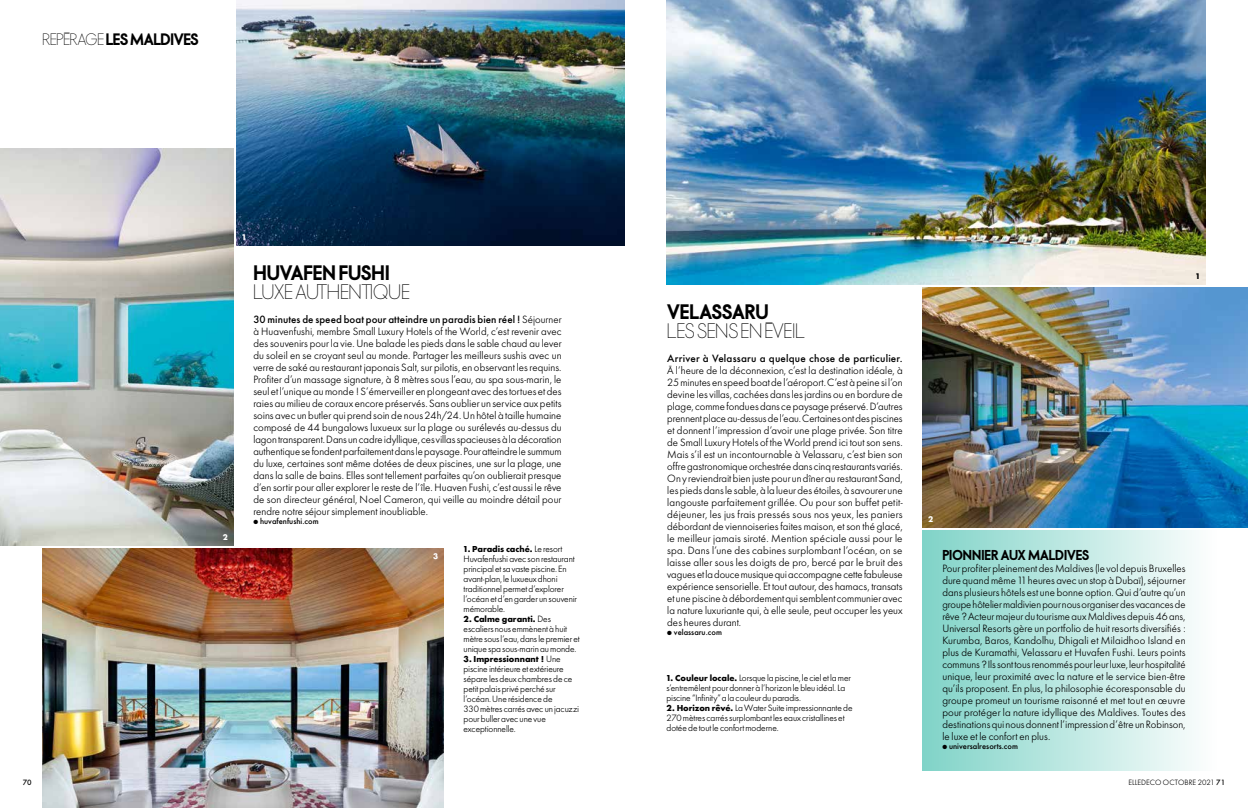
<style>
.page{position:relative;width:1248px;height:808px;background:#fff}
.page>*{position:absolute;margin:0;border:0;box-sizing:border-box;transform-origin:0 0}
.t1{font:300 19px "Elle Nova C Std";color:#000}
.t2{font:800 19px "Elle Nova C Std";color:#000}
.t3{font:800 15px "Elle Nova C Std";letter-spacing:-.02em;color:#000}
.t4{font:800 13px "Elle Nova C Std";letter-spacing:.005em;color:#000}
.t5{font:11px/12px "Elle Gabor Std Text";letter-spacing:.005em;color:#000;text-align:justify}
.t6{font:500 11px "Elle Gabor Std";letter-spacing:.005em;color:#000}
.t7{font:9.5px/10px "Elle Gabor Std Text";letter-spacing:-.01em;color:#000}
.t8{font:700 9px "Elle Gabor Std";color:#000}
.t9{font:500 8.5px "Elle Gabor Std";color:#000}
.t10{font:700 8.5px "Elle Gabor Std";color:#fff}
.t11{font:700 8.5px "Elle Gabor Std";color:#000}
.t12{font:8px "Elle Gabor Std Text";color:#000}
.t13{font:500 8px "Elle Gabor Std";color:#000}
.s1{font-weight:300}
.s2{font-family:"Elle Gabor Std Text";font-weight:400}
.s3{font-family:"Elle Gabor Std Text";font-weight:400;font-size:9.5px}
.s4{font-family:"Elle Gabor Std";font-weight:700;font-size:9px}
.s5{font-family:"Elle Gabor Std";font-weight:500}
</style>
<div class="page">
<div style="left:922px;top:530px;width:296px;height:241px;background:linear-gradient(to right,#80d3c8,#fefefe)"></div>
<img style="left:236px;top:0;width:388px;height:246px">
<img style="left:43px;top:548px;width:400px;height:260px">
<img style="left:0;top:149px;width:233px;height:396px">
<img style="left:666px;top:0;width:539px;height:284px">
<img style="left:922px;top:287px;width:325px;height:240px">
<h2 class="t3" style="left:43px;top:31px;width:157px"><span class="s1">REPÉRAGE</span>LES MALDIVES</h2>
<p class="t10" style="left:223px;top:532px;width:7px">2</p>
<p class="t10" style="left:242px;top:232px;width:6px">1</p>
<h1 class="t2" style="left:253px;top:262px;width:138px">HUVAFEN FUSHI</h1>
<h1 class="t1" style="left:253px;top:282px;width:158px">LUXE AUTHENTIQUE</h1>
<p class="t6" style="left:253px;top:313px;width:310px">30 minutes de speed boat pour atteindre un paradis bien réel ! <span class="s2">Séjourner</span></p>
<p class="t5" style="left:253px;top:326px;width:310px">à Huavenfushi, membre Small Luxury Hotels of the World, c’est revenir avec des souvenirs pour la vie. Une balade les pieds dans le sable chaud au lever du soleil en se croyant seul au monde. Partager les meilleurs sushis avec un verre de saké au restaurant japonais Salt, sur pilotis, en observant les requins.<br>Profiter d’un massage signature, à 8 mètres sous l’eau, au spa sous-marin, le seul et l’unique au monde ! S’émerveiller en plongeant avec des tortues et des raies au milieu de coraux encore préservés. Sans oublier un service aux petits soins avec un butler qui prend soin de nous 24h/24. Un hôtel à taille humaine composé de 44 bungalows luxueux sur la plage ou surélevés au-dessus du lagon transparent. Dans un cadre idyllique, ces villas spacieuses à la décoration authentique se fondent parfaitement dans le paysage. Pour atteindre le summum du luxe, certaines sont même dotées de deux piscines, une sur la plage, une dans la salle de bains. Elles sont tellement parfaites qu’on oublierait presque d’en sortir pour aller explorer le reste de l’île. Huaven Fushi, c’est aussi le rêve de son directeur général, Noel Cameron, qui veille au moindre détail pour rendre notre séjour simplement inoubliable.</p>
<p class="t9" style="left:253px;top:516px;width:67px">● huvafenfushi.com</p>
<p class="t10" style="left:433px;top:551px;width:7px">3</p>
<p class="t8" style="left:463px;top:543px;width:100px">1. Paradis caché. <span class="s3">Le resort</span></p>
<p class="t7" style="left:463px;top:554px;width:115px">Huvafenfushi avec son restaurant principal et sa vaste piscine. En avant-plan, le luxueux dhoni traditionnel permet d’explorer l’océan et d’en garder un souvenir mémorable.</p>
<p class="t8" style="left:463px;top:613px;width:89px">2. Calme garanti. <span class="s3">Des</span></p>
<p class="t7" style="left:463px;top:624px;width:118px">escaliers nous emmènent à huit mètre sous l’eau, dans le premier et unique spa sous-marin au monde.</p>
<p class="t8" style="left:463px;top:653px;width:99px">3. Impressionnant ! <span class="s3">Une</span></p>
<p class="t7" style="left:463px;top:664px;width:117px">piscine intérieure et extérieure sépare les deux chambres de ce petit palais privé perché sur l’océan. Une résidence de<br>330 mètres carrés avec un jacuzzi pour buller avec une vue exceptionnelle.</p>
<h1 class="t2" style="left:667px;top:301px;width:103px">VELASSARU</h1>
<h1 class="t1" style="left:667px;top:320px;width:139px">LES SENS EN ÉVEIL</h1>
<p class="t6" style="left:667px;top:352px;width:237px">Arriver à Velassaru a quelque chose de particulier.</p>
<p class="t5" style="left:667px;top:364px;width:237px">À l’heure de la déconnexion, c’est la destination idéale, à 25 minutes en speed boat de l’aéroport. C’est à peine si l’on devine les villas, cachées dans les jardins ou en bordure de plage, comme fondues dans ce paysage préservé. D’autres prennent place au-dessus de l’eau. Certaines ont des piscines et donnent l’impression d’avoir une plage privée. Son titre de Small Luxury Hotels of the World prend ici tout son sens.<br>Mais s’il est un incontournable à Velassaru, c’est bien son offre gastronomique orchestrée dans cinq restaurants variés.<br>On y reviendrait bien juste pour un dîner au restaurant Sand, les pieds dans le sable, à la lueur des étoiles, à savourer une langouste parfaitement grillée. Ou pour son buffet petit&shy;déjeuner, les jus frais pressés sous nos yeux, les paniers débordant de viennoiseries faites maison, et son thé glacé, le meilleur jamais siroté. Mention spéciale aussi pour le spa. Dans l’une des cabines surplombant l’océan, on se laisse aller sous les doigts de pro, bercé par le bruit des vagues et la douce musique qui accompagne cette fabuleuse expérience sensorielle. Et tout autour, des hamacs, transats et une piscine à débordement qui semblent communier avec la nature luxuriante qui, à elle seule, peut occuper les yeux des heures durant.</p>
<p class="t9" style="left:667px;top:627px;width:56px">● velassaru.com</p>
<p class="t7" style="left:666px;top:673px;width:186px"><span class="s4">1. Couleur locale.</span> Lorsque la piscine, le ciel et la mer s’entremêlent pour donner à l’horizon le bleu idéal. La piscine “Infinity” a la couleur du paradis.</p>
<p class="t7" style="left:666px;top:703px;width:188px"><span class="s4">2. Horizon rêvé.</span> La Water Suite impressionnante de<br>270 mètres carrés surplombant les eaux cristallines et dotée de tout le confort moderne.</p>
<p class="t11" style="left:1195px;top:271px;width:6px">1</p>
<p class="t10" style="left:928px;top:514px;width:7px">2</p>
<p class="t4" style="left:942px;top:547px;width:148px">PIONNIER AUX MALDIVES</p>
<p class="t5" style="left:942px;top:563px;width:245px">Pour profiter pleinement des Maldives (le vol depuis Bruxelles dure quand même 11 heures avec un stop à Dubaï), séjourner dans plusieurs hôtels est une bonne option. Qui d’autre qu’un groupe hôtelier maldivien pour nous organiser des vacances de rêve ? Acteur majeur du tourisme aux Maldives depuis 46 ans, Universal Resorts gère un portfolio de huit resorts diversifiés :<br>Kurumba, Baros, Kandolhu, Dhigali et Milaidhoo Island en plus de Kuramathi, Velassaru et Huvafen Fushi. Leurs points communs ? Ils sont tous renommés pour leur luxe, leur hospitalité unique, leur proximité avec la nature et le service bien-être qu’ils proposent. En plus, la philosophie écoresponsable du groupe promeut un tourisme raisonné et met tout en œuvre pour protéger la nature idyllique des Maldives. Toutes des destinations qui nous donnent l’impression d’être un Robinson, le luxe et le confort en plus.</p>
<p class="t9" style="left:942px;top:741px;width:77px">● universalresorts.com</p>
<p class="t13" style="left:23px;top:778px;width:11px">70</p>
<p class="t12" style="left:1128px;top:778px;width:98px">ELLEDECO OCTOBRE 2021 <span class="s5">71</span></p>
</div>
